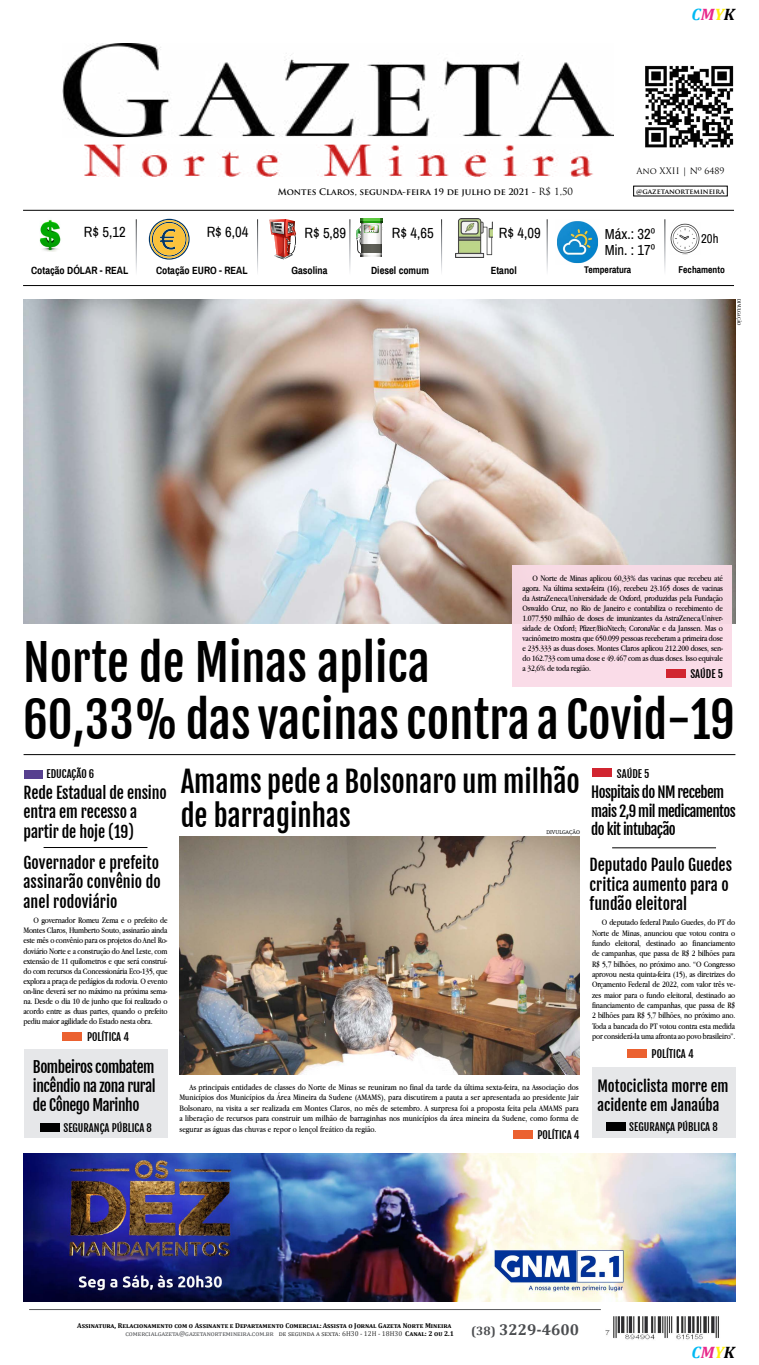
<style>
.page{position:relative;width:759px;height:1365px;background:#fff}
.page>*{position:absolute;margin:0;border:0;box-sizing:border-box;transform-origin:0 0}
.t1{font:48.56px/56.9px "Fjalla One";color:#000}
.t2{font:28.88px "Fjalla One";color:#000}
.t3{font:italic 700 16.62px "Cambria";color:#00b9f3}
.t4{font:15.75px/19.2px "Fjalla One";color:#000}
.t5{font:700 15.75px "Cambria";color:#4b4d50}
.t6{font:15.31px/19.2px "Fjalla One";letter-spacing:-.03em;color:#000;text-align:justify}
.t7{font:14.88px/18.8px "Fjalla One";letter-spacing:-.04em;color:#000}
.t8{font:14.88px/19.2px "Fjalla One";color:#000}
.t9{font:14.53px/15.8px "Archivo Narrow";color:#000}
.t10{font:12.69px "Archivo Narrow";color:#000}
.t11{font:700 12.25px "Cambria";color:#4b4d50}
.t12{font:10.5px "Fjalla One";color:#000}
.t13{font:700 10.41px "Archivo Narrow";color:#000}
.t14{font:700 9.62px "Archivo Narrow";color:#000}
.t15{font:8.75px/10.3px "Apple Garamond";letter-spacing:-.02em;color:#000;text-align:justify}
.t16{font:700 8.75px "Trajan Pro";color:#000}
.t17{font:8.75px "Trajan Pro";color:#000}
.t18{font:700 7px "Cambria";color:#000}
.t19{font:7px "Cambria";color:#333}
.t20{font:7px "Cambria";letter-spacing:.055em;color:#4b4d50}
.t21{font:700 7px "Trajan Pro";color:#000}
.t22{font:5.25px "Apple Garamond";color:#000}
.t23{font:5.25px "Andada";color:#000}
.s1{color:#e82a8c}
.s2{color:#fff00c}
.s3{color:#000}
.s4{font-weight:400;font-size:9.62px}
.s5{font-weight:700;color:#000}
</style>
<div class="page">
<hr style="left:29px;top:1308px;width:572px;height:1px;background:#58595b">
<img style="left:62px;top:44px;width:551px;height:133px">
<img style="left:645px;top:65px;width:89px;height:83px">
<img style="left:180px;top:836px;width:399px;height:238px">
<img style="left:24px;top:299px;width:711px;height:324px">
<div style="left:512px;top:565px;width:219px;height:122px;background:#fadbe7"></div>
<div style="left:24px;top:769px;width:18px;height:9px;background:#57408f"></div>
<div style="left:666px;top:669px;width:19px;height:9px;background:#d12530"></div>
<div style="left:592px;top:768px;width:20px;height:9px;background:#d12530"></div>
<div style="left:513px;top:1130px;width:19px;height:8px;background:#eb6130"></div>
<div style="left:627px;top:1048px;width:20px;height:9px;background:#eb6130"></div>
<div style="left:62px;top:1032px;width:20px;height:8px;background:#eb6130"></div>
<div style="left:592px;top:1067px;width:144px;height:71px;background:#e6e7e9"></div>
<div style="left:24px;top:1049px;width:143px;height:89px;background:#e6e7e9"></div>
<hr style="left:24px;top:754px;width:711px;height:1px;background:#000">
<hr style="left:44px;top:847px;width:103px;height:1px;background:#000">
<hr style="left:612px;top:847px;width:104px;height:1px;background:#000">
<img style="left:23px;top:1153px;width:712px;height:148px">
<hr style="left:23px;top:210px;width:711px;height:1px;background:#000">
<img style="left:605px;top:1316px;width:114px;height:24px">
<hr style="left:23px;top:285px;width:711px;height:1px;background:#000">
<img style="left:39px;top:219px;width:22px;height:32px">
<svg style="left:149px;top:219px;width:41px;height:40px"></svg>
<svg style="left:269px;top:219px;width:27px;height:40px"></svg>
<svg style="left:356px;top:219px;width:26px;height:38px"></svg>
<img style="left:557px;top:221px;width:42px;height:43px">
<img style="left:670px;top:223px;width:30px;height:31px">
<img style="left:455px;top:219px;width:37px;height:38px">
<div style="left:40px;top:1123px;width:20px;height:9px;background:#000"></div>
<div style="left:606px;top:1122px;width:20px;height:9px;background:#000"></div>
<h3 class="t3" style="left:692px;top:2px;width:45px">C<span class="s1">M</span><span class="s2">Y</span><span class="s3">K</span></h3>
<h3 class="t9" style="left:84px;top:224px;width:43px">$R 5,12</h3>
<p class="t13" style="left:31px;top:264px;width:99px">Cotação Dólar - Real</p>
<h3 class="t9" style="left:207px;top:224px;width:43px">$R 6,04</h3>
<p class="t13" style="left:156px;top:263px;width:75px">Cotação EURO REAL-</p>
<p class="t16" style="left:278px;top:186px;width:297px">Montes Claros, segunda-feira 19 de julho de 2021 <span class="s4">R</span>- <span class="s4">$ 1,50</span></p>
<p class="t17" style="left:636px;top:165px;width:90px">Ano XXII | Nº 6489</p>
<p class="t21" style="left:636px;top:187px;width:90px">@gazetanortemineira</p>
<h3 class="t9" style="left:304px;top:225px;width:43px">$R 5,89</h3>
<p class="t13" style="left:291px;top:263px;width:38px">Gasolina</p>
<h3 class="t9" style="left:392px;top:225px;width:43px">$R 4,65</h3>
<p class="t13" style="left:371px;top:263px;width:59px">Diesel comum</p>
<h3 class="t9" style="left:499px;top:225px;width:43px">$R 4,09</h3>
<p class="t13" style="left:491px;top:263px;width:28px">Etanol</p>
<h3 class="t9" style="left:605px;top:226px;width:52px">Máx.: 32º<br>Min :. 17º</h3>
<p class="t14" style="left:584px;top:264px;width:49px">Temperatura</p>
<h3 class="t10" style="left:701px;top:230px;width:19px">20h</h3>
<p class="t14" style="left:678px;top:263px;width:48px">Fechamento</p>
<p class="t22" style="left:742px;top:299px;width:28px;rotate:90deg">DIVULGAÇÃO</p>
<p class="t15" style="left:523px;top:572px;width:202px;line-height:10.1px;text-indent:10px">O Norte de Minas aplicou 60,33% das vacinas que recebeu até agora. Na última sexta-feira (16 ,) recebeu 23.165 doses de vacinas da AstraZeneca/Universidade de Oxford, produzidas pela Fundação Oswaldo Cruz, no Rio de Janeiro e contabiliza o recebimento de</p>
<p class="t15" style="left:523px;top:623px;width:202px">sidade de Oxford; Pfizer/BioNtech; CoronaVac e da Janssen. Mas o</p>
<p class="t15" style="left:523px;top:613px;width:202px">1.077.550 milhão de doses de imunizantes da AstraZeneca/Univer-</p>
<p class="t15" style="left:523px;top:633px;width:202px">vacinômetro mostra que 650.099 pessoas receberam a primeira dose</p>
<p class="t15" style="left:523px;top:653px;width:202px">do 162.733 com uma dose e 49.467 com as duas doses. Isso equivale</p>
<h1 class="t1" style="left:23px;top:634px;width:714px">Norte de Minas aplica<br>60,33%dasvacinascontraaCovid-19</h1>
<p class="t15" style="left:523px;top:643px;width:202px">e 235.333 as duas doses. Montes Claros aplicou 212.200 doses, sen-</p>
<p class="t15" style="left:523px;top:663px;width:70px">a 32,6% de toda região.</p>
<p class="t12" style="left:690px;top:667px;width:34px">SAÚDE 5</p>
<h2 class="t2" style="left:181px;top:764px;width:401px">Amams pede a Bolsonaro um milhão</h2>
<p class="t23" style="left:546px;top:828px;width:35px">DIVULGAÇÃO</p>
<p class="t12" style="left:47px;top:767px;width:49px">EDUCAÇÃO 6</p>
<p class="t12" style="left:617px;top:767px;width:34px">SAÚDE 5</p>
<h3 class="t4" style="left:24px;top:783px;width:145px">Rede Estadual de ensino entra em recesso a partir de hoje )19(</h3>
<h3 class="t7" style="left:591px;top:782px;width:146px">Hospitais do NM recebem mais 2,9 mil medicamentos do kit intubação</h3>
<h3 class="t4" style="left:590px;top:855px;width:144px">Deputado Paulo Guedes critica aumento para o fundão eleitoral</h3>
<h2 class="t2" style="left:181px;top:797px;width:172px">de barraginhas</h2>
<h3 class="t4" style="left:23px;top:852px;width:139px;line-height:19.7px;text-align:justify">Governador e prefeito assinarão convênio do anel rodoviário</h3>
<p class="t15" style="left:23px;top:915px;width:146px;line-height:10.1px;text-align:right">O governador Romeu Zema oe prefeito de<br>Montes Claros, Humberto Souto, assinarão ainda</p>
<p class="t15" style="left:23px;top:945px;width:146px">doviário Norte ae construção do Anel Leste, com</p>
<p class="t15" style="left:23px;top:935px;width:146px">este mês o convênio para os projetos do Anel Ro-</p>
<p class="t15" style="left:23px;top:965px;width:146px">do com recursos da Concessionária Eco-135, que</p>
<p class="t15" style="left:23px;top:955px;width:146px">extensão de 11 quilometros e que será construí-</p>
<p class="t15" style="left:23px;top:975px;width:146px">explora a praça de pedágios da rodovia O. evento</p>
<p class="t15" style="left:23px;top:995px;width:146px">na. Desde o dia 10 de junho que foi realizado o</p>
<p class="t15" style="left:23px;top:985px;width:146px">on-line deverá ser no máximo na próxima sema-</p>
<p class="t15" style="left:23px;top:1005px;width:146px;line-height:10.1px">acordo entre as duas partes, quando o prefeito pediu maior agilidade do Estado nesta obra.</p>
<p class="t12" style="left:87px;top:1030px;width:44px">POLÍTICA 4</p>
<h3 class="t6" style="left:33px;top:1056px;width:124px">Bombeiros combatem incêndio na zona rural de Cônego Marinho</h3>
<p class="t12" style="left:63px;top:1121px;width:90px">SEGURANÇA PÚBLICA 8</p>
<p class="t15" style="left:179px;top:1081px;width:401px;text-indent:10px">As principais entidades de classes do Norte de Minas se reuniram no final da tarde da última sexta-feira, na Associação dos Municípios dos Municípios da Área Mineira da Sudene (AMAMS ,) para discutirem a pauta a ser apresentada ao presidente Jair Bolsonaro, na visita a ser realizada em Montes Claros, no mês de setembro A. surpresa foi a proposta feita pela AMAMS para a liberação de recursos para construir um milhão de barraginhas nos municípios da área mineira da Sudene, como forma de segurar as águas das chuvas e repor o lençol freático da região.</p>
<p class="t12" style="left:537px;top:1128px;width:44px">POLÍTICA 4</p>
<p class="t15" style="left:592px;top:917px;width:145px;text-align:right">O deputado federal Paulo Guedes, do PT do<br>Norte de Minas, anunciou que votou contra o financiamento</p>
<p class="t15" style="left:592px;top:937px;width:145px;text-align:left">fundo<br>de campanhas, que passa de 2$R bilhões para $R 5,7 bilhões, no próximo ano O“. Congresso aprovou nesta quinta-feira (15 ,) as diretrizes do</p>
<p class="t15" style="left:592px;top:989px;width:145px">zes maior para o fundo eleitoral, destinado ao</p>
<p class="t15" style="left:615px;top:937px;width:28px">eleitoral,</p>
<p class="t15" style="left:646px;top:937px;width:31px">destinado</p>
<p class="t15" style="left:680px;top:937px;width:9px">ao</p>
<p class="t15" style="left:592px;top:979px;width:145px">Orçamento Federal de 2022, com valor três ve-</p>
<p class="t15" style="left:592px;top:999px;width:145px">financiamento de campanhas, que passa de $R 2 bilhões para $R 5,7 bilhões, no próximo ano.<br>Toda a bancada do PT votou contra esta medida por considerá l a- uma afronta ao povo brasileiro .“</p>
<p class="t12" style="left:652px;top:1047px;width:44px">POLÍTICA 4</p>
<h3 class="t8" style="left:597px;top:1076px;width:132px">Motociclista morre em acidente em Janaúba</h3>
<p class="t12" style="left:629px;top:1120px;width:90px">SEGURANÇA PÚBLICA 8</p>
<p class="t18" style="left:77px;top:1320px;width:376px">Assinatura, Relacionamento com o Assinante e Departamento Comercial:Assista o Jornal Gazeta Norte Mineira</p>
<h3 class="t5" style="left:499px;top:1317px;width:81px">3229-4600</h3>
<h3 class="t11" style="left:471px;top:1321px;width:26px">(38)</h3>
<p class="t20" style="left:125px;top:1329px;width:149px">comercialgazeta@gazetanortemineira.com.br</p>
<p class="t19" style="left:279px;top:1329px;width:177px">de segunda a sexta H6: 30 - 12H - 18H30 <span class="s5">Canal 2: ou 2.1</span></p>
<h3 class="t3" style="left:692px;top:1340px;width:45px">C<span class="s1">M</span><span class="s2">Y</span><span class="s3">K</span></h3>
</div>
